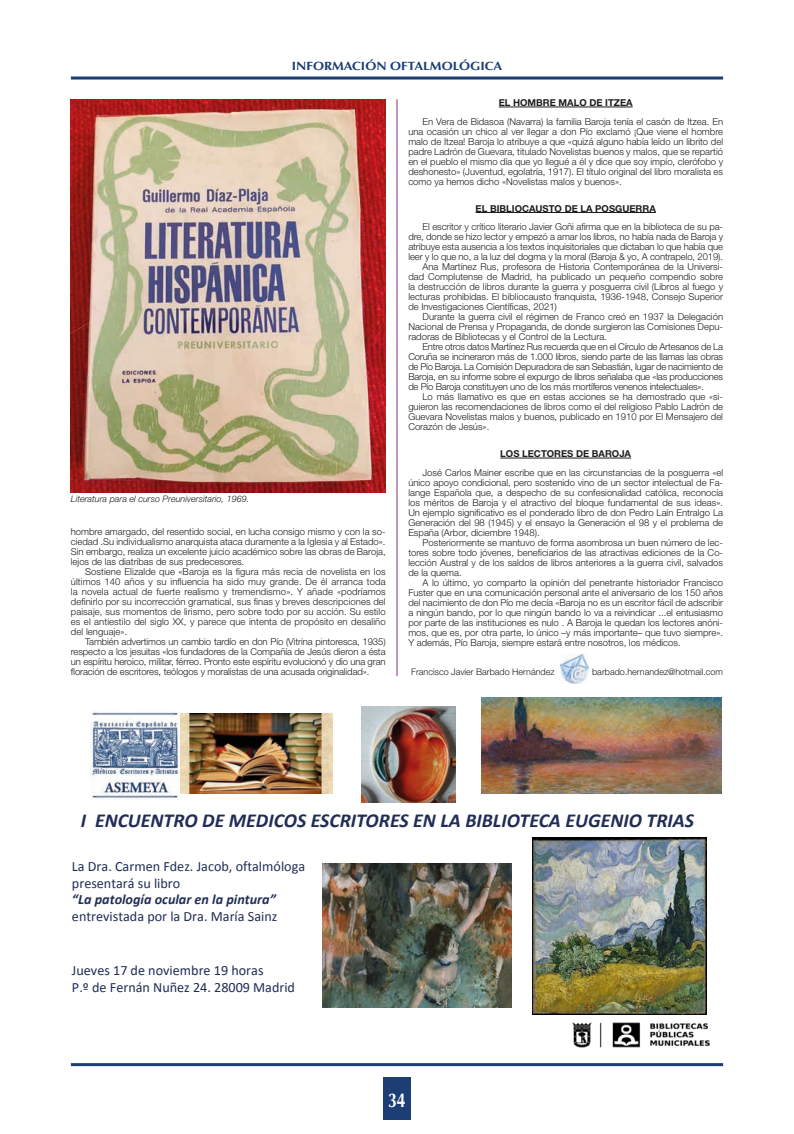
<style>
.page{position:relative;width:794px;height:1134px;background:#fff}
.page>*{position:absolute;margin:0;border:0;box-sizing:border-box;transform-origin:0 0}
.t1{font:700 20px "Optima LT Std";color:#fff;scale:.8 1}
.t2{font:italic 700 19.8px "Calibri";color:#212d56}
.t3{font:14.2px/17px "Calibri";color:#212d56}
.t4{font:italic 700 14.2px "Calibri";color:#212d56}
.t5{font:700 12px "Optima LT Std";color:#1c3e75;scale:1.1 1}
.t6{font:300 9.5px/10px "Helvetica Neue LT Std";color:#1d1d1b;text-align:justify}
.t7{font:300 9.5px "Helvetica Neue LT Std";letter-spacing:-.02em;color:#1d1d1b}
.t8{font:700 9.5px "Helvetica Neue LT Std";color:#1d1d1b}
.t9{font:300 9px "Helvetica Neue LT Std";color:#1d1d1b}
.t10{font:italic 300 9px "Helvetica Neue LT Std";color:#1d1d1b}
</style>
<div class="page">
<div style="left:383px;top:1078px;width:28px;height:42px;background:#1c3e75"></div>
<hr style="left:71px;top:77px;width:652px;height:3px;background:#1c3e75">
<hr style="left:71px;top:1063px;width:652px;height:3px;background:#1c3e75">
<img style="left:71px;top:99px;width:315px;height:393px">
<hr style="left:499px;top:107px;width:133px;height:1px;background:#1d1d1b">
<hr style="left:475px;top:212px;width:181px;height:1px;background:#1d1d1b">
<hr style="left:500px;top:458px;width:131px;height:1px;background:#1d1d1b">
<hr style="left:397px;top:99px;width:1px;height:577px;background:#7d3087">
<img style="left:560px;top:655px;width:28px;height:28px">
<img style="left:180px;top:713px;width:152px;height:81px">
<img style="left:91px;top:711px;width:89px;height:88px">
<img style="left:572px;top:1022px;width:139px;height:26px">
<img style="left:481px;top:697px;width:241px;height:97px">
<img style="left:532px;top:837px;width:174px;height:177px">
<img style="left:323px;top:864px;width:188px;height:143px">
<img style="left:361px;top:706px;width:94px;height:96px">
<p class="t5" style="left:292px;top:59px;width:193px">INFORMACIÓN OFTALMOLÓGICA</p>
<p class="t10" style="left:71px;top:493px;width:180px">Literatura para el curso Preuniversitario, 1969.</p>
<p class="t6" style="left:71px;top:526px;width:316px">hombre amargado, del resentido social, en lucha consigo mismo y con la so&shy;ciedad .Su individualismo anarquista ataca duramente a la Iglesia y al Estado».<br>Sin embargo, realiza un excelente juicio académico sobre las obras de Baroja, lejos de las diatribas de sus predecesores.</p>
<p class="t6" style="left:71px;top:566px;width:316px;text-indent:14px">Sostiene Elizalde que «Baroja es la figura más recia de novelista en los últimos 140 años y su influencia ha sido muy grande. De él arranca toda la novela actual de fuerte realismo y tremendismo». Y añade «podríamos definirlo por su incorrección gramatical, sus finas y breves descripciones del paisaje, sus momentos de lirismo, pero sobre todo por su acción. Su estilo es el antiestilo del siglo XX, y parece que intenta de propósito en desaliño del lenguaje».</p>
<p class="t6" style="left:71px;top:636px;width:316px;text-indent:14px">También advertimos un cambio tardío en don Pío (Vitrina pintoresca, 1935) respecto a los jesuitas «los fundadores de la Compañía de Jesús dieron a ésta un espíritu heroico, militar, férreo. Pronto este espíritu evolucionó y dio una gran floración de escritores, teólogos y moralistas de una acusada originalidad».</p>
<p class="t8" style="left:499px;top:97px;width:135px">EL HOMBRE MALO DE ITZEA</p>
<p class="t6" style="left:408px;top:116px;width:316px;text-indent:14px">En Vera de Bidasoa (Navarra) la familia Baroja tenía el casón de Itzea. En una ocasión un chico al ver llegar a don Pío exclamó ¡Que viene el hombre malo de Itzea! Baroja lo atribuye a que «quizá alguno había leído un librito del padre Ladrón de Guevara, titulado Novelistas buenos y malos, que se repartió en el pueblo el mismo día que yo llegué a él y dice que soy impío, clerófobo y deshonesto» (Juventud, egolatría, 1917). El título original del libro moralista es como ya hemos dicho «Novelistas malos y buenos».</p>
<p class="t8" style="left:475px;top:202px;width:182px">EL BIBLIOCAUSTO DE LA POSGUERRA</p>
<p class="t6" style="left:422px;top:221px;width:302px">El escritor y crítico literario Javier Goñi afirma que en la biblioteca de su pa-</p>
<p class="t6" style="left:408px;top:231px;width:316px">dre, donde se hizo lector y empezó a amar los libros, no había nada de Baroja y</p>
<p class="t6" style="left:408px;top:241px;width:316px">atribuye esta ausencia a los textos inquisitoriales que dictaban lo que había que</p>
<p class="t6" style="left:408px;top:251px;width:316px">leer y lo que no, a la luz del dogma y la moral (Baroja &amp; yo, A contrapelo, 2019).</p>
<p class="t6" style="left:422px;top:261px;width:302px">Ana Martínez Rus, profesora de Historia Contemporánea de la Universi-</p>
<p class="t6" style="left:408px;top:271px;width:316px">dad Complutense de Madrid, ha publicado un pequeño compendio sobre</p>
<p class="t6" style="left:408px;top:281px;width:316px">la destrucción de libros durante la guerra y posguerra civil (Libros al fuego y</p>
<p class="t6" style="left:408px;top:291px;width:316px">lecturas prohibidas. El bibliocausto franquista, 1936-1948, Consejo Superior</p>
<p class="t6" style="left:408px;top:301px;width:150px">de Investigaciones Científicas, 2021)</p>
<p class="t6" style="left:422px;top:311px;width:302px">Durante la guerra civil el régimen de Franco creó en 1937 la Delegación</p>
<p class="t6" style="left:408px;top:321px;width:316px">Nacional de Prensa y Propaganda, de donde surgieron las Comisiones Depu-</p>
<p class="t6" style="left:408px;top:332px;width:200px">radoras de Bibliotecas y el Control de la Lectura.</p>
<p class="t7" style="left:422px;top:341px;width:302px">Entre otros datos Martínez Rus recuerda que en el Círculo de Artesanos de La</p>
<p class="t7" style="left:408px;top:351px;width:316px">Coruña se incineraron más de 1.000 libros, siendo parte de las llamas las obras</p>
<p class="t7" style="left:408px;top:361px;width:316px">de Pío Baroja. La Comisión Depuradora de san Sebastián, lugar de nacimiento de</p>
<p class="t7" style="left:408px;top:371px;width:316px">Baroja, en su informe sobre el expurgo de libros señalaba que «las producciones</p>
<p class="t7" style="left:408px;top:381px;width:297px">de Pío Baroja constituyen uno de los más mortíferos venenos intelectuales».</p>
<p class="t6" style="left:422px;top:392px;width:302px">Lo más llamativo es que en estas acciones se ha demostrado que «si-</p>
<p class="t6" style="left:408px;top:402px;width:316px">guieron las recomendaciones de libros como el del religioso Pablo Ladrón de</p>
<p class="t6" style="left:408px;top:412px;width:316px">Guevara Novelistas malos y buenos, publicado en 1910 por El Mensajero del</p>
<p class="t6" style="left:408px;top:422px;width:82px">Corazón de Jesús».</p>
<p class="t8" style="left:500px;top:448px;width:132px">LOS LECTORES DE BAROJA</p>
<p class="t6" style="left:408px;top:467px;width:316px;text-indent:14px">José Carlos Mainer escribe que en las circunstancias de la posguerra «el único apoyo condicional, pero sostenido vino de un sector intelectual de Fa&shy;lange Española que, a despecho de su confesionalidad católica, reconocía los méritos de Baroja y el atractivo del bloque fundamental de sus ideas».<br>Un ejemplo significativo es el ponderado libro de don Pedro Laín Entralgo La Generación del 98 (1945) y el ensayo la Generación el 98 y el problema de España (Arbor, diciembre 1948).</p>
<p class="t6" style="left:408px;top:537px;width:316px;text-indent:14px">Posteriormente se mantuvo de forma asombrosa un buen número de lec&shy;tores sobre todo jóvenes, beneficiarios de las atractivas ediciones de la Co&shy;lección Austral y de los saldos de libros anteriores a la guerra civil, salvados de la quema.</p>
<p class="t6" style="left:408px;top:577px;width:316px;text-indent:14px">A lo último, yo comparto la opinión del penetrante historiador Francisco Fuster que en una comunicación personal ante el aniversario de los 150 años del nacimiento de don Pío me decía «Baroja no es un escritor fácil de adscribir a ningún bando, por lo que ningún bando lo va a reivindicar ...el entusiasmo por parte de las instituciones es nulo . A Baroja le quedan los lectores anóni&shy;mos, que es, por otra parte, lo único –y más importante– que tuvo siempre».<br>Y además, Pío Baroja, siempre estará entre nosotros, los médicos.</p>
<p class="t9" style="left:411px;top:666px;width:145px">Francisco Javier Barbado Hernández</p>
<p class="t9" style="left:592px;top:666px;width:132px">barbado.hernandez@hotmail.com</p>
<h2 class="t2" style="left:81px;top:806px;width:615px">I ENCUENTRO DE MEDICOS ESCRITORES EN LA BIBLIOTECA EUGENIO TRIAS</h2>
<h3 class="t3" style="left:72px;top:857px;width:235px">La Dra. Carmen Fdez. Jacob, oftalmóloga presentará su libro</h3>
<h3 class="t4" style="left:72px;top:890px;width:205px">“La patología ocular en la pintura”</h3>
<h3 class="t3" style="left:72px;top:908px;width:207px">entrevistada por la Dra. María Sainz</h3>
<h3 class="t3" style="left:72px;top:962px;width:225px">Jueves 17 de noviembre 19 horas<br>P.º de Fernán Nuñez 24. 28009 Madrid</h3>
<h1 class="t1" style="left:388px;top:1088px;width:24px">34</h1>
</div>
